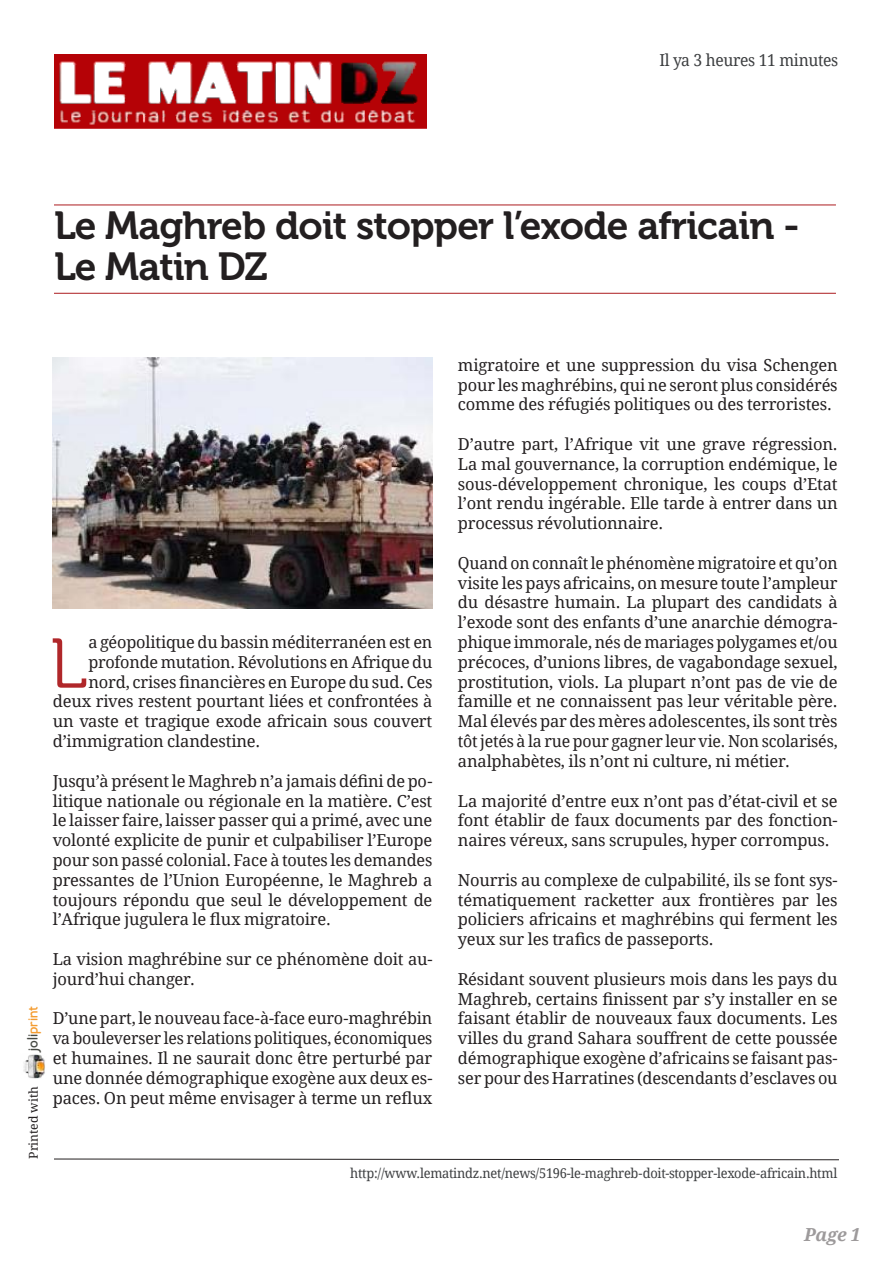
<style>
.page{position:relative;width:893px;height:1263px;background:#fff}
.page>*{position:absolute;margin:0;border:0;box-sizing:border-box;transform-origin:0 0}
.t1{font:70.2px "Museo 300";color:#b0272a}
.t2{font:39px/40.5px "Museo 700";letter-spacing:-.02em;color:#231f20}
.t3{font:italic 700 18px "Droid Serif";color:#9d9a9b}
.t4{font:16.5px/19.8px "Droid Serif";letter-spacing:-.01em;color:#231f20;text-align:justify}
.t5{font:16.5px/19.8px "Droid Serif";letter-spacing:-.01em;color:#231f20;text-align:justify;scale:.96 1}
.t6{font:16.5px "Droid Serif";letter-spacing:-.02em;color:#3c3e40;scale:.95 1}
.t7{font:700 13.65px "Candela";color:#f49c30}
.t8{font:13.5px "Droid Serif";letter-spacing:-.02em;color:#3c3e40;scale:.95 1}
.t9{font:12.15px "Droid Serif";color:#231f20}
.s1{color:#464943}
</style>
<div class="page">
<img style="left:23px;top:1054px;width:22px;height:25px">
<img style="left:54px;top:54px;width:373px;height:75px">
<hr style="left:54px;top:204px;width:782px;height:1px;background:#b0272a">
<hr style="left:54px;top:293px;width:782px;height:1px;background:#b0272a">
<img style="left:53px;top:357px;width:379px;height:251px">
<svg style="left:54px;top:1158px;width:785px;height:2px"></svg>
<p class="t6" style="left:659px;top:50px;width:190px">Il ya 3 heures 11 minutes</p>
<h2 class="t2" style="left:54px;top:206px;width:748px">Le Maghreb doit stopper l’exode africain -<br>Le Matin DZ</h2>
<p class="t7" style="left:24px;top:1051px;width:46px;rotate:-90deg"><span class="s1">joli</span>print</p>
<p class="t9" style="left:26px;top:1159px;width:74px;rotate:-90deg">Printed with</p>
<h1 class="t1" style="left:50px;top:626px;width:39px">L</h1>
<p class="t4" style="left:88px;top:632px;width:346px">a géopolitique du bassin méditerranéen est en</p>
<p class="t4" style="left:88px;top:652px;width:346px">profonde mutation. Révolutions en Afrique du</p>
<p class="t4" style="left:88px;top:672px;width:346px">nord, crises financières en Europe du sud. Ces</p>
<p class="t4" style="left:53px;top:692px;width:381px">deux rives restent pourtant liées et confrontées à</p>
<p class="t4" style="left:53px;top:712px;width:381px">un vaste et tragique exode africain sous couvert</p>
<p class="t4" style="left:53px;top:731px;width:209px">d’immigration clandestine.</p>
<p class="t4" style="left:53px;top:771px;width:381px">Jusqu’à présent le Maghreb n’a jamais défini de po&shy;litique nationale ou régionale en la matière. C’est le laisser faire, laisser passer qui a primé, avec une volonté explicite de punir et culpabiliser l’Europe pour son passé colonial. Face à toutes les demandes pressantes de l’Union Européenne, le Maghreb a toujours répondu que seul le développement de l’Afrique jugulera le flux migratoire.</p>
<p class="t4" style="left:53px;top:949px;width:381px">La vision maghrébine sur ce phénomène doit au&shy;jourd’hui changer.</p>
<p class="t4" style="left:53px;top:1009px;width:381px">D’une part, le nouveau face-à-face euro-maghrébin va bouleverser les relations politiques, économiques et humaines. Il ne saurait donc être perturbé par une donnée démographique exogène aux deux es&shy;paces. On peut même envisager à terme un reflux</p>
<p class="t4" style="left:458px;top:355px;width:381px">migratoire et une suppression du visa Schengen pour les maghrébins, qui ne seront plus considérés comme des réfugiés politiques ou des terroristes.</p>
<p class="t4" style="left:458px;top:434px;width:381px">D’autre part, l’Afrique vit une grave régression.<br>La mal gouvernance, la corruption endémique, le sous-développement chronique, les coups d’Etat l’ont rendu ingérable. Elle tarde à entrer dans un processus révolutionnaire.</p>
<p class="t5" style="left:458px;top:553px;width:397px">Quand on connaît le phénomène migratoire et qu’on visite les pays africains, on mesure toute l’ampleur du désastre humain. La plupart des candidats à l’exode sont des enfants d’une anarchie démogra&shy;phique immorale, nés de mariages polygames et/ou précoces, d’unions libres, de vagabondage sexuel, prostitution, viols. La plupart n’ont pas de vie de famille et ne connaissent pas leur véritable père.<br>Mal élevés par des mères adolescentes, ils sont très tôt jetés à la rue pour gagner leur vie. Non scolarisés, analphabètes, ils n’ont ni culture, ni métier.</p>
<p class="t4" style="left:458px;top:791px;width:381px">La majorité d’entre eux n’ont pas d’état-civil et se font établir de faux documents par des fonction&shy;naires véreux, sans scrupules, hyper corrompus.</p>
<p class="t4" style="left:458px;top:870px;width:381px">Nourris au complexe de culpabilité, ils se font sys&shy;tématiquement racketter aux frontières par les policiers africains et maghrébins qui ferment les yeux sur les trafics de passeports.</p>
<p class="t4" style="left:458px;top:969px;width:381px">Résidant souvent plusieurs mois dans les pays du Maghreb, certains finissent par s’y installer en se faisant établir de nouveaux faux documents. Les villes du grand Sahara souffrent de cette poussée démographique exogène d’africains se faisant pas&shy;ser pour des Harratines (descendants d’esclaves ou</p>
<p class="t8" style="left:350px;top:1165px;width:514px">http://www.lematindz.net/news/5196-le-maghreb-doit-stopper-lexode-africain.html</p>
<p class="t3" style="left:804px;top:1223px;width:58px">Page 1</p>
</div>
